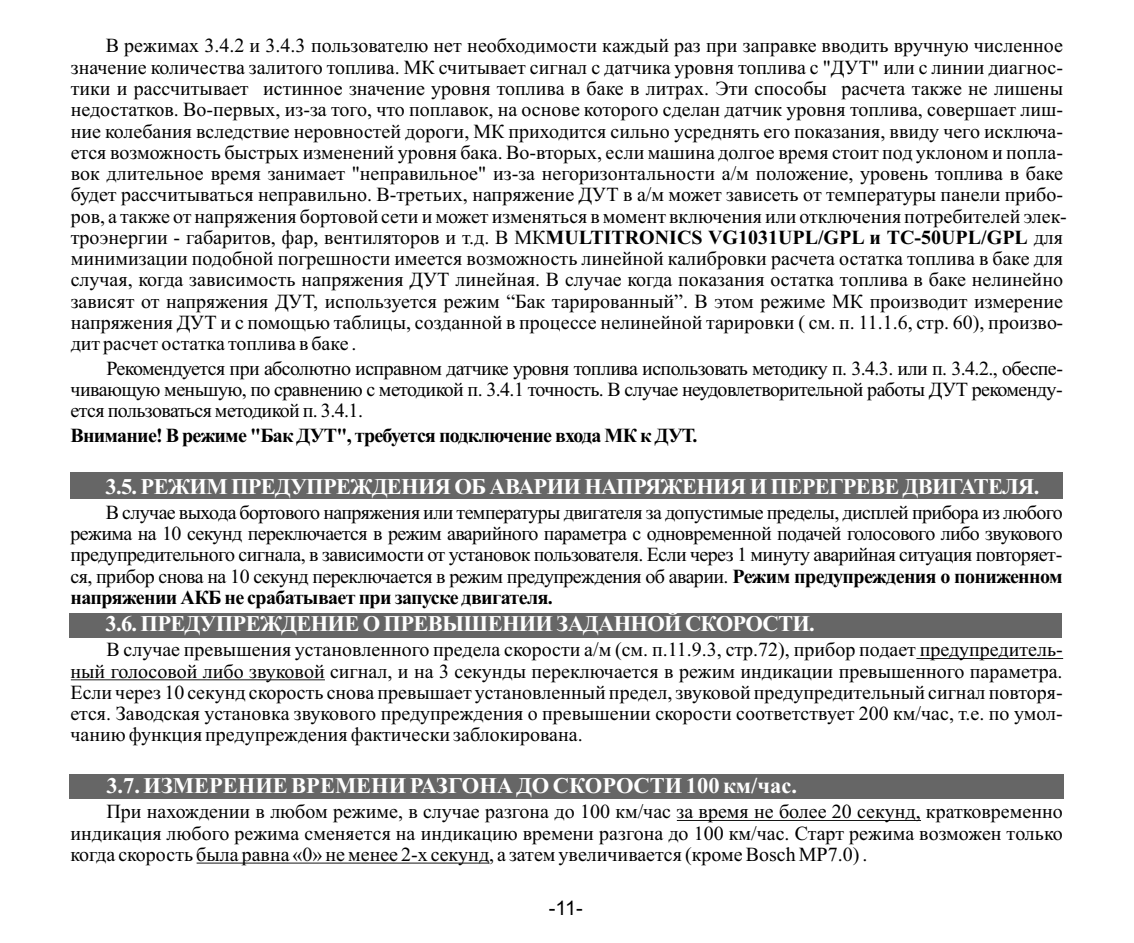
<style>
.page{position:relative;width:1134px;height:943px;background:#fff}
.page>*{position:absolute;margin:0;border:0;box-sizing:border-box;transform-origin:0 0}
.t1{font:700 22.5px "Times New Roman";letter-spacing:-.03em;color:#fff}
.t2{font:700 22.5px "Times New Roman";color:#fff}
.t3{font:20px/21.2px "Times New Roman";color:#000;text-align:justify}
.t4{font:700 20px "Times New Roman";letter-spacing:-.035em;color:#000}
.t5{font:20px "Arial";color:#000}
.s1{font-weight:700}
</style>
<div class="page">
<div style="left:69px;top:774px;width:995px;height:24px;background:#666"></div>
<div style="left:69px;top:613px;width:993px;height:24px;background:#666"></div>
<div style="left:71px;top:472px;width:992px;height:27px;background:#666"></div>
<hr style="left:916px;top:658px;width:147px;height:1px;background:#000">
<hr style="left:71px;top:679px;width:254px;height:1px;background:#000">
<hr style="left:677px;top:820px;width:244px;height:1px;background:#000">
<hr style="left:197px;top:862px;width:292px;height:1px;background:#000">
<p class="t3" style="left:71px;top:37px;width:998px;text-align:left;text-indent:35px">В режимах 3.4.2 и 3.4.3 пользователю нет необходимости каждый раз при заправке вводить вручную численное значение количества залитого топлива. МК считывает сигнал с датчика уровня топлива с "ДУТ" или с линии диагнос&shy;тики и рассчитывает истинное значение уровня топлива в баке в литрах. Эти способы расчета также не лишены недостатков. Во-первых, из-за того, что поплавок, на основе которого сделан датчик уровня топлива, совершает лиш&shy;ние колебания вследствие неровностей дороги, МК приходится сильно усреднять его показания, ввиду чего исключа&shy;ется возможность быстрых изменений уровня бака. Во-вторых, если машина долгое время стоит под уклоном и попла&shy;вок длительное время занимает "неправильное" из-за негоризонтальности а/м положение, уровень топлива в баке будет рассчитываться неправильно. В-третьих, напряжение ДУТ в а/м может зависеть от температуры панели прибо&shy;ров, а также от напряжения бортовой сети и может изменяться в момент включения или отключения потребителей элек&shy;троэнергии - габаритов, фар, вентиляторов и т.д. В МК<span class="s1">MULTITRONICS VG1031UPL/GPL и ТС-50UPL/GPL</span> для минимизации подобной погрешности имеется возможность линейной калибровки расчета остатка топлива в баке для случая, когда зависимость напряжения ДУТ линейная. В случае когда показания остатка топлива в баке нелинейно зависят от напряжения ДУТ, используется режим “Бак тарированный”. В этом режиме МК производит измерение напряжения ДУТ и с помощью таблицы, созданной в процессе нелинейной тарировки ( см. п. 11.1.6, стр. 60), произво&shy;дит расчет остатка топлива в баке .</p>
<p class="t3" style="left:71px;top:359px;width:994px;text-indent:36px">Рекомендуется при абсолютно исправном датчике уровня топлива использовать методику п. 3.4.3. или п. 3.4.2., обеспе&shy;чивающую меньшую, по сравнению с методикой п. 3.4.1 точность. В случае неудовлетворительной работы ДУТ рекоменду&shy;ется пользоваться методикой п. 3.4.1.</p>
<p class="t4" style="left:70px;top:428px;width:629px">Внимание! В режиме "Бак ДУТ", требуется подключение входа МК к ДУТ.</p>
<p class="t1" style="left:106px;top:478px;width:935px">3.5. РЕЖИМ ПРЕДУПРЕЖДЕНИЯ ОБ АВАРИИ НАПРЯЖЕНИЯ И ПЕРЕГРЕВЕ ДВИГАТЕЛЯ.</p>
<p class="t3" style="left:70px;top:503px;width:994px;text-indent:35px">В случае выхода бортового напряжения или температуры двигателя за допустимые пределы, дисплей прибора из любого режима на 10 секунд переключается в режим аварийного параметра с одновременной подачей голосового либо звукового предупредительного сигнала, в зависимости от установок пользователя. Если через 1 минуту аварийная ситуация повторяет&shy;ся, прибор снова на 10 секунд переключается в режим предупреждения об аварии. <span class="s1">Режим предупреждения о пониженном напряжении АКБ не срабатывает при запуске двигателя.</span></p>
<p class="t3" style="left:70px;top:641px;width:994px;text-indent:36px">В случае превышения установленного предела скорости а/м (см. п.11.9.3, стр.72), прибор подает предупредитель&shy;ный голосовой либо звуковой сигнал, и на 3 секунды переключается в режим индикации превышенного параметра.<br>Если через 10 секунд скорость снова превышает установленный предел, звуковой предупредительный сигнал повторя&shy;ется. Заводская установка звукового предупреждения о превышении скорости соответствует 200 км/час, т.е. по умол&shy;чанию функция предупреждения фактически заблокирована.</p>
<p class="t1" style="left:106px;top:616px;width:711px">3.6. ПРЕДУПРЕЖДЕНИЕ О ПРЕВЫШЕНИИ ЗАДАННОЙ СКОРОСТИ.</p>
<p class="t2" style="left:106px;top:777px;width:692px">3.7. ИЗМЕРЕНИЕ ВРЕМЕНИ РАЗГОНА ДО СКОРОСТИ 100 км/час.</p>
<p class="t3" style="left:70px;top:802px;width:994px;text-indent:36px">При нахождении в любом режиме, в случае разгона до 100 км/час за время не более 20 секунд, кратковременно индикация любого режима сменяется на индикацию времени разгона до 100 км/час. Старт режима возможен только когда скорость была равна «0» не менее 2-х секунд, а затем увеличивается (кроме Bosch МР7.0) .</p>
<p class="t5" style="left:549px;top:900px;width:36px">-11-</p>
</div>
